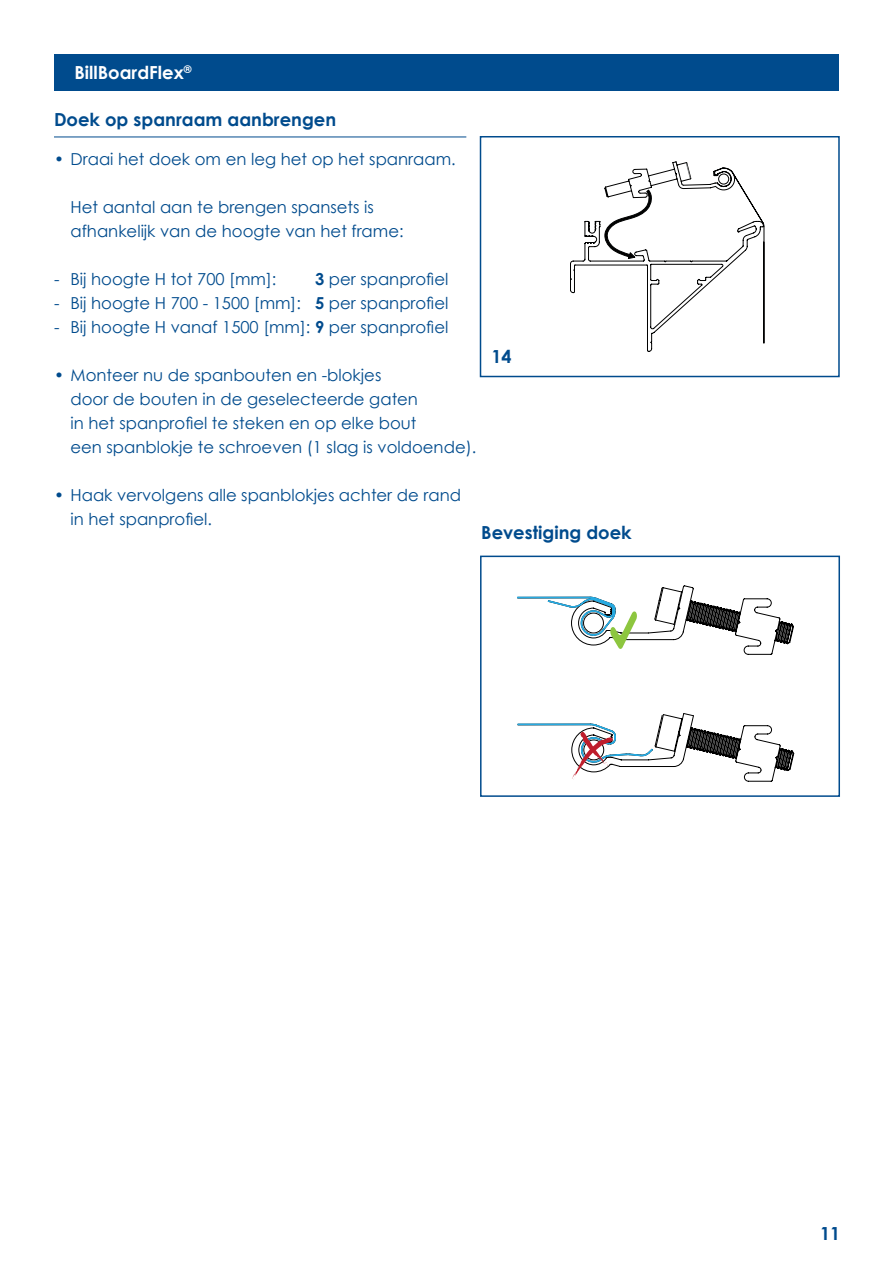
<style>
.page{position:relative;width:893px;height:1263px;background:#fff}
.page>*{position:absolute;margin:0;border:0;box-sizing:border-box;transform-origin:0 0}
.t1{font:700 18px "Century Gothic";color:#004b8d}
.t2{font:700 18px "Century Gothic";color:#fff}
.t3{font:16.5px/24px "Century Gothic";color:#004b8d}
.s1{font-weight:700}
</style>
<div class="page">
<div style="left:54px;top:54px;width:785px;height:36px;background:#004b8d"></div>
<div style="left:480px;top:136px;width:360px;height:241px;border:2px solid #004b8d"></div>
<hr style="left:54px;top:137px;width:412px;height:1px;background:#004b8d">
<svg style="left:570px;top:161px;width:194px;height:191px"></svg>
<svg style="left:517px;top:713px;width:277px;height:69px"></svg>
<svg style="left:517px;top:585px;width:277px;height:70px"></svg>
<div style="left:480px;top:556px;width:360px;height:241px;border:2px solid #004b8d"></div>
<p class="t2" style="left:74px;top:61px;width:119px">BillBoardFlex<sup>®</sup></p>
<p class="t1" style="left:54px;top:108px;width:284px">Doek op spanraam aanbrengen</p>
<p class="t3" style="left:54px;top:147px;width:403px">• Draai het doek om en leg het op het spanraam.</p>
<p class="t3" style="left:70px;top:195px;width:335px">Het aantal aan te brengen spansets is afhankelijk van de hoogte van het frame:</p>
<p class="t3" style="left:54px;top:267px;width:224px">- Bij hoogte H tot 700 [mm]:</p>
<p class="t3" style="left:315px;top:267px;width:135px"><span class="s1">3</span> per spanprofiel</p>
<p class="t3" style="left:54px;top:291px;width:396px">- Bij hoogte H 700 - 1500 [mm]: <span class="s1">5</span> per spanprofiel</p>
<p class="t3" style="left:54px;top:315px;width:396px">- Bij hoogte H vanaf 1500 [mm]: <span class="s1">9</span> per spanprofiel</p>
<p class="t3" style="left:70px;top:363px;width:407px;text-indent:-16px">• Monteer nu de spanbouten en -blokjes<br>door de bouten in de geselecteerde gaten<br>in het spanprofiel te steken en op elke bout<br>een spanblokje te schroeven (1 slag is voldoende).</p>
<p class="t3" style="left:70px;top:483px;width:392px;text-indent:-16px">• Haak vervolgens alle spanblokjes achter de rand in het spanprofiel.</p>
<p class="t1" style="left:491px;top:345px;width:22px">14</p>
<p class="t1" style="left:481px;top:521px;width:152px">Bevestiging doek</p>
<p class="t1" style="left:820px;top:1222px;width:22px">11</p>
</div>
